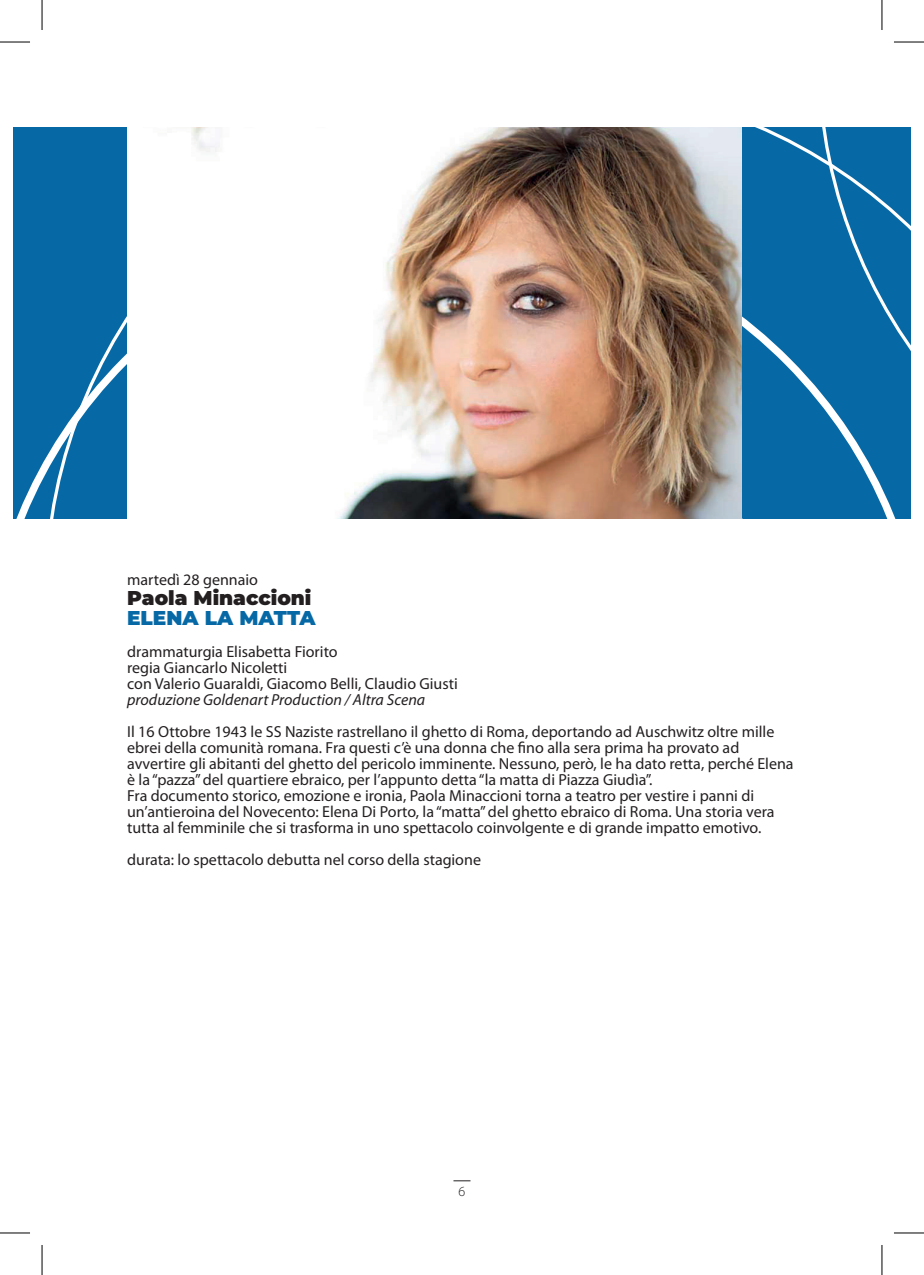
<style>
.page{position:relative;width:924px;height:1275px;background:#fff}
.page>*{position:absolute;margin:0;border:0;box-sizing:border-box;transform-origin:0 0}
.t1{font:900 20px "Montserrat";color:#231f20}
.t2{font:900 20px "Montserrat";color:#0669a5}
.t3{font:16px/16px "Myriad Pro";color:#231f20}
.t4{font:italic 16px "Myriad Pro";color:#231f20}
.t5{font:300 14px "Myriad Pro";color:#231f20}
</style>
<div class="page">
<svg style="left:453px;top:1180px;width:17px;height:1px"></svg>
<div style="left:14px;top:219px;width:30px;height:300px;background:#0669a5"></div>
<div style="left:44px;top:127px;width:83px;height:392px;background:#0669a5"></div>
<svg style="left:337px;top:14px;width:572px;height:505px"></svg>
<img style="left:191px;top:127px;width:550px;height:391px">
<hr style="left:893px;top:41px;width:30px;height:2px;background:#fff">
<hr style="left:880px;top:0;width:2px;height:30px;background:#fff">
<hr style="left:0;top:42px;width:30px;height:1px;background:#000">
<hr style="left:893px;top:42px;width:30px;height:1px;background:#000">
<hr style="left:0;top:1232px;width:30px;height:1px;background:#000">
<hr style="left:893px;top:1232px;width:30px;height:1px;background:#000">
<hr style="left:42px;top:0;width:1px;height:30px;background:#000">
<hr style="left:42px;top:1245px;width:1px;height:30px;background:#000">
<hr style="left:881px;top:0;width:1px;height:30px;background:#000">
<hr style="left:881px;top:1245px;width:1px;height:30px;background:#000">
<p class="t3" style="left:127px;top:571px;width:132px">martedì 28 gennaio</p>
<p class="t1" style="left:127px;top:583px;width:186px">Paola Minaccioni</p>
<p class="t2" style="left:127px;top:603px;width:190px">ELENA LA MATTA</p>
<p class="t3" style="left:127px;top:643px;width:332px">drammaturgia Elisabetta Fiorito<br>regia Giancarlo Nicoletti<br>con Valerio Guaraldi, Giacomo Belli, Claudio Giusti</p>
<p class="t4" style="left:127px;top:690px;width:299px">produzione Goldenart Production / Altra Scena</p>
<p class="t3" style="left:127px;top:723px;width:667px">Il 16 Ottobre 1943 le SS Naziste rastrellano il ghetto di Roma, deportando ad Auschwitz oltre mille ebrei della comunità romana. Fra questi c’è una donna che fino alla sera prima ha provato ad avvertire gli abitanti del ghetto del pericolo imminente. Nessuno, però, le ha dato retta, perché Elena è la “pazza” del quartiere ebraico, per l’appunto detta “la matta di Piazza Giudìa”.<br>Fra documento storico, emozione e ironia, Paola Minaccioni torna a teatro per vestire i panni di un’antieroina del Novecento: Elena Di Porto, la “matta” del ghetto ebraico di Roma. Una storia vera tutta al femminile che si trasforma in uno spettacolo coinvolgente e di grande impatto emotivo.</p>
<p class="t3" style="left:127px;top:851px;width:355px">durata: lo spettacolo debutta nel corso della stagione</p>
<p class="t5" style="left:458px;top:1182px;width:8px">6</p>
</div>
